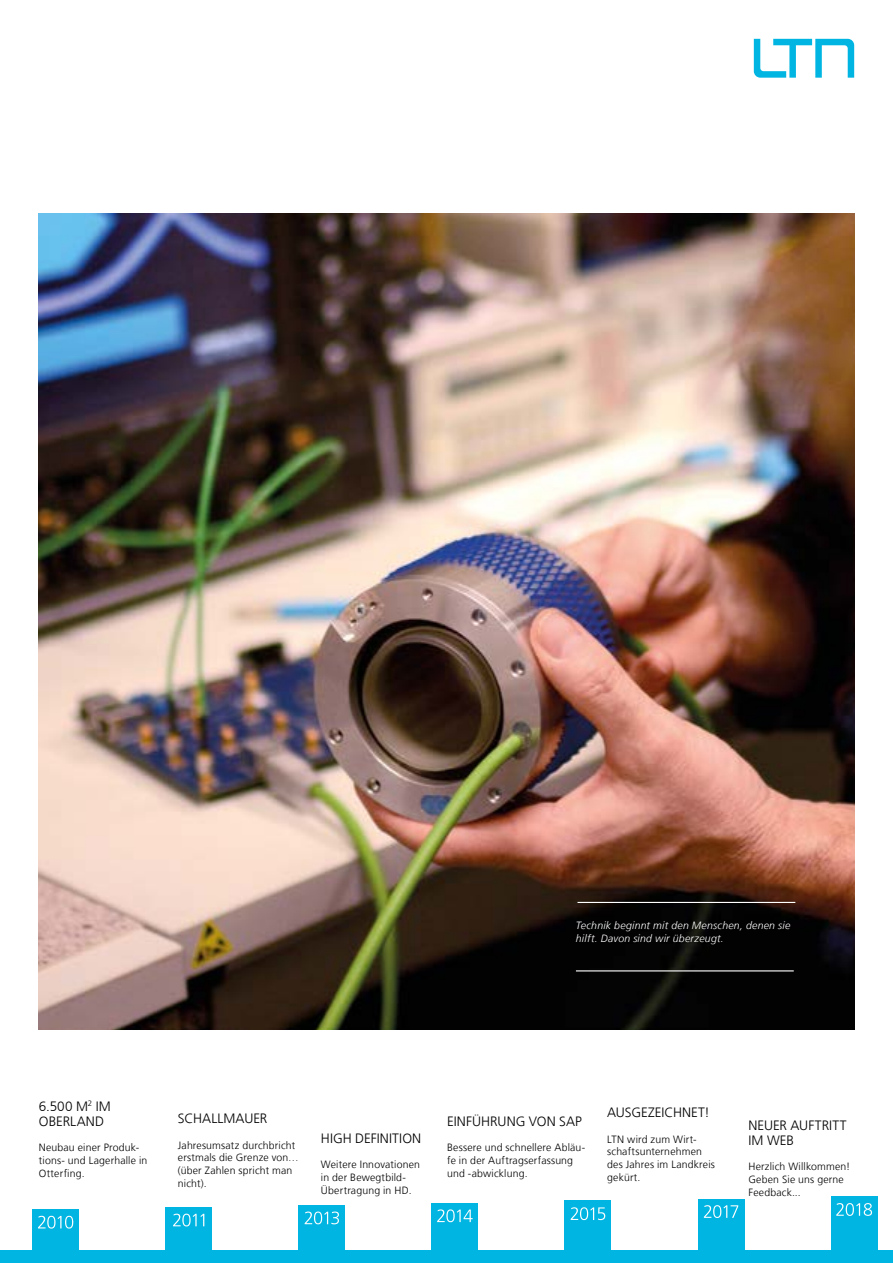
<style>
.page{position:relative;width:893px;height:1263px;background:#fff}
.page>*{position:absolute;margin:0;border:0;box-sizing:border-box;transform-origin:0 0}
.t1{font:300 13.5px/15px "Frutiger LT";letter-spacing:.005em;color:#000}
.t2{font:300 10.5px/12.8px "Frutiger LT";letter-spacing:.015em;color:#000}
.t3{font:italic 300 10.5px/12.8px "Frutiger LT";letter-spacing:.02em;color:#fff}
</style>
<div class="page">
<img style="left:39px;top:214px;width:815px;height:816px">
<div style="left:165px;top:1207px;width:47px;height:47px;background:#00b5e2"></div>
<svg style="left:173px;top:1213px;width:31px;height:13px"></svg>
<div style="left:298px;top:1205px;width:47px;height:49px;background:#00b5e2"></div>
<svg style="left:305px;top:1211px;width:34px;height:13px"></svg>
<div style="left:698px;top:1198px;width:46px;height:56px;background:#00b5e2"></div>
<svg style="left:704px;top:1205px;width:34px;height:13px"></svg>
<div style="left:32px;top:1209px;width:47px;height:47px;background:#00b5e2"></div>
<svg style="left:38px;top:1216px;width:35px;height:12px"></svg>
<div style="left:565px;top:1200px;width:46px;height:55px;background:#00b5e2"></div>
<svg style="left:571px;top:1207px;width:34px;height:13px"></svg>
<div style="left:431px;top:1203px;width:47px;height:49px;background:#00b5e2"></div>
<svg style="left:437px;top:1209px;width:36px;height:13px"></svg>
<div style="left:831px;top:1196px;width:46px;height:63px;background:#00b5e2"></div>
<svg style="left:836px;top:1203px;width:36px;height:13px"></svg>
<svg style="left:754px;top:39px;width:100px;height:39px"></svg>
<hr style="left:577px;top:902px;width:218px;height:1px;background:#fff">
<hr style="left:576px;top:970px;width:218px;height:1px;background:#fff">
<div style="left:0;top:1250px;width:893px;height:13px;background:#00b5e2"></div>
<p class="t3" style="left:576px;top:919px;width:216px">Technik beginnt mit den Menschen, denen sie hilft. Davon sind wir überzeugt.</p>
<p class="t1" style="left:39px;top:1099px;width:74px">6.500 M<sup>2</sup> IM<br>OBERLAND</p>
<p class="t2" style="left:39px;top:1141px;width:110px">Neubau einer Produk&shy;tions- und Lagerhalle in<br>Otterfing.</p>
<p class="t1" style="left:178px;top:1111px;width:91px">SCHALLMAUER</p>
<p class="t2" style="left:178px;top:1139px;width:122px">Jahresumsatz durchbricht erstmals die Grenze von… (über Zahlen spricht man nicht).</p>
<p class="t1" style="left:321px;top:1130px;width:102px">HIGH DEFINITION</p>
<p class="t2" style="left:321px;top:1158px;width:101px">Weitere Innovationen in der Bewegtbild-<br>Übertragung in HD.</p>
<p class="t1" style="left:447px;top:1114px;width:136px">EINFÜHRUNG VON SAP</p>
<p class="t2" style="left:447px;top:1141px;width:140px">Bessere und schnellere Abläu&shy;fe in der Auftragserfassung und -abwicklung.</p>
<p class="t1" style="left:607px;top:1105px;width:104px">AUSGEZEICHNET!</p>
<p class="t2" style="left:607px;top:1133px;width:109px">LTN wird zum Wirt&shy;schaftsunternehmen des Jahres im Landkreis gekürt.</p>
<p class="t1" style="left:748px;top:1118px;width:100px">NEUER AUFTRITT<br>IM WEB</p>
<p class="t2" style="left:748px;top:1160px;width:103px">Herzlich Willkommen!<br>Geben Sie uns gerne<br>Feedback...</p>
</div>
